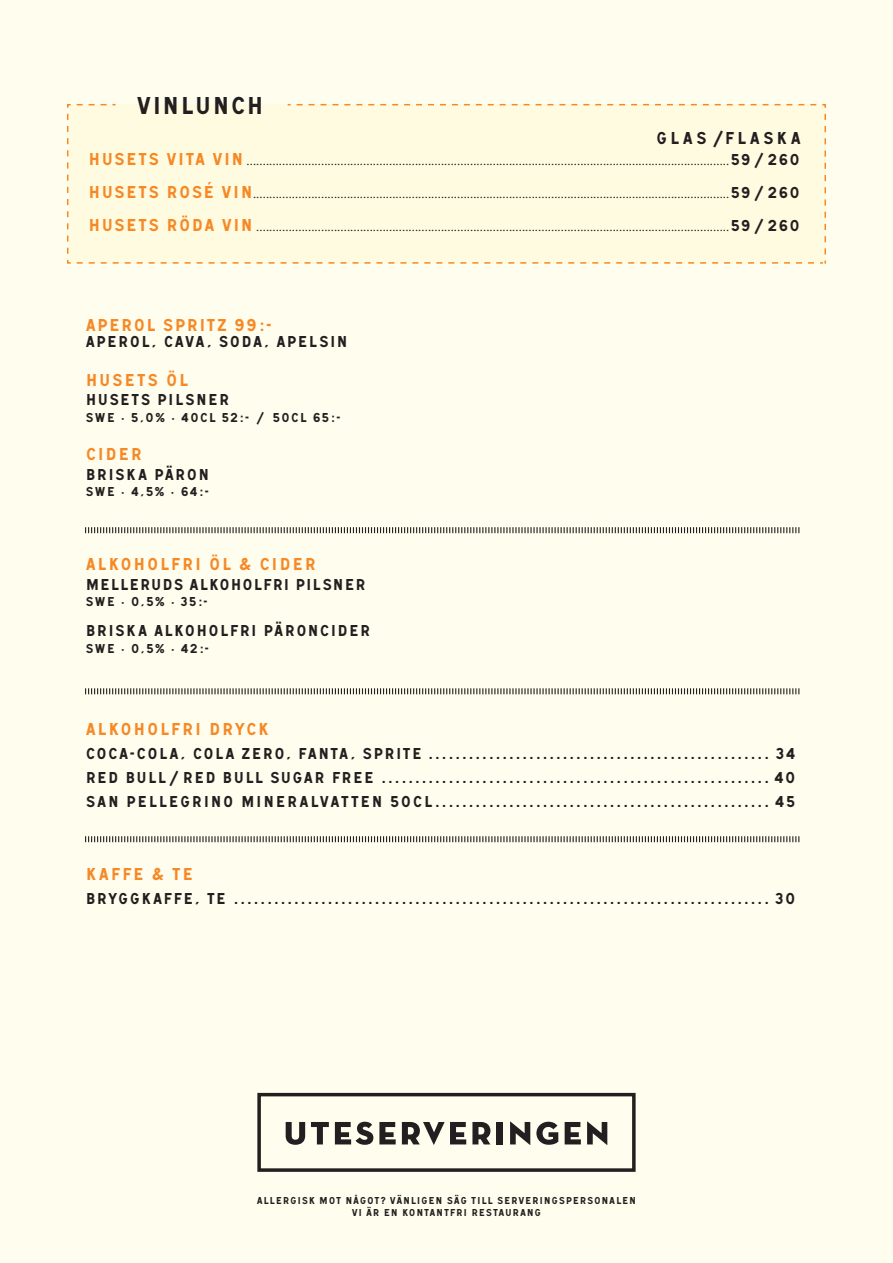
<style>
.page{position:relative;width:893px;height:1263px;background:#fffdee}
.page>*{position:absolute;margin:0;border:0;box-sizing:border-box;transform-origin:0 0}
.t1{font:25.5px "Signal No 1 D";letter-spacing:-.02em;color:#231f20}
.t2{font:18px "Signal No 1 D";letter-spacing:.02em;color:#f68926}
.t3{font:18px "Signal No 1 D";color:#f68926}
.t4{font:18px "Signal No 1 D";letter-spacing:.095em;color:#231f20}
.t5{font:16.5px "Signal No 1 D";color:#231f20}
.t6{font:16.5px "Signal No 1 D";letter-spacing:.02em;color:#231f20}
.t7{font:16.5px "Signal No 1 D";letter-spacing:-.02em;color:#231f20}
.t8{font:13.5px "Signal No 1 D";letter-spacing:.01em;color:#231f20}
.t9{font:11.25px "Sabon LT Pro";color:#231f20}
.t10{font:10.5px "Signal No 1 D";color:#231f20}
.s1{font-family:"Signal No 1 D";font-size:18px;color:#f68926}
.s2{font-family:"Signal No 1 D";font-size:16.5px}
</style>
<div class="page">
<div style="left:67px;top:103px;width:219px;height:161px;background:#fffbe0"></div>
<div style="left:286px;top:103px;width:540px;height:161px;background:#fffbe0"></div>
<svg style="left:85px;top:527px;width:715px;height:7px"></svg>
<svg style="left:85px;top:688px;width:715px;height:7px"></svg>
<svg style="left:85px;top:836px;width:715px;height:7px"></svg>
<svg style="left:286px;top:1122px;width:19px;height:23px"></svg>
<svg style="left:311px;top:1122px;width:18px;height:22px"></svg>
<svg style="left:335px;top:1122px;width:38px;height:23px"></svg>
<svg style="left:379px;top:1122px;width:17px;height:22px"></svg>
<svg style="left:402px;top:1122px;width:64px;height:23px"></svg>
<svg style="left:472px;top:1122px;width:18px;height:22px"></svg>
<div style="left:497px;top:1122px;width:6px;height:22px;background:#231f20"></div>
<svg style="left:510px;top:1121px;width:20px;height:24px"></svg>
<svg style="left:536px;top:1122px;width:22px;height:23px"></svg>
<svg style="left:565px;top:1122px;width:16px;height:22px"></svg>
<svg style="left:587px;top:1121px;width:20px;height:24px"></svg>
<div style="left:257px;top:1093px;width:379px;height:79px;border:4px solid #231f20"></div>
<p class="t1" style="left:136px;top:91px;width:130px">VINLUNCH</p>
<p class="t4" style="left:655px;top:128px;width:148px">GLAS /FLASKA</p>
<p class="t9" style="left:88px;top:154px;width:714px"><span class="s1">HUSETS VITA VIN</span> .....................................................................................................................................................<span class="s2">59 / 260</span></p>
<p class="t9" style="left:88px;top:187px;width:714px"><span class="s1">HUSETS ROSÉ VIN</span>...................................................................................................................................................<span class="s2">59 / 260</span></p>
<p class="t9" style="left:88px;top:220px;width:714px"><span class="s1">HUSETS RÖDA VIN</span> ..................................................................................................................................................<span class="s2">59 / 260</span></p>
<p class="t3" style="left:85px;top:315px;width:188px">APEROL SPRITZ 99:-</p>
<p class="t5" style="left:85px;top:333px;width:265px">APEROL, CAVA, SODA, APELSIN</p>
<p class="t2" style="left:85px;top:369px;width:106px">HUSETS ÖL</p>
<p class="t5" style="left:85px;top:390px;width:147px">HUSETS PILSNER</p>
<p class="t8" style="left:85px;top:410px;width:257px">SWE · 5,0% · 40CL 52:- / 50CL 65:-</p>
<p class="t2" style="left:85px;top:444px;width:60px">CIDER</p>
<p class="t5" style="left:85px;top:465px;width:126px">BRISKA PÄRON</p>
<p class="t8" style="left:85px;top:484px;width:126px">SWE · 4,5% · 64:-</p>
<p class="t2" style="left:85px;top:554px;width:233px">ALKOHOLFRI ÖL &amp; CIDER</p>
<p class="t7" style="left:85px;top:575px;width:283px">MELLERUDS ALKOHOLFRI PILSNER</p>
<p class="t8" style="left:85px;top:594px;width:124px">SWE · 0,5% · 35:-</p>
<p class="t5" style="left:85px;top:621px;width:288px">BRISKA ALKOHOLFRI PÄRONCIDER</p>
<p class="t8" style="left:85px;top:641px;width:126px">SWE · 0,5% · 42:-</p>
<p class="t2" style="left:85px;top:719px;width:186px">ALKOHOLFRI DRYCK</p>
<p class="t5" style="left:85px;top:744px;width:713px">COCA-COLA, COLA ZERO, FANTA, SPRITE ................................................... 34</p>
<p class="t5" style="left:85px;top:768px;width:713px">RED BULL / RED BULL SUGAR FREE .......................................................... 40</p>
<p class="t6" style="left:85px;top:792px;width:713px">SAN PELLEGRINO MINERALVATTEN 50CL.................................................. 45</p>
<p class="t2" style="left:85px;top:864px;width:110px">KAFFE &amp; TE</p>
<p class="t5" style="left:85px;top:889px;width:713px">BRYGGKAFFE, TE ................................................................................ 30</p>
<p class="t10" style="left:256px;top:1194px;width:381px">ALLERGISK MOT NÅGOT? VÄNLIGEN SÄG TILL SERVERINGSPERSONALEN</p>
<p class="t10" style="left:351px;top:1207px;width:192px">VI ÄR EN KONTANTFRI RESTAURANG</p>
</div>
